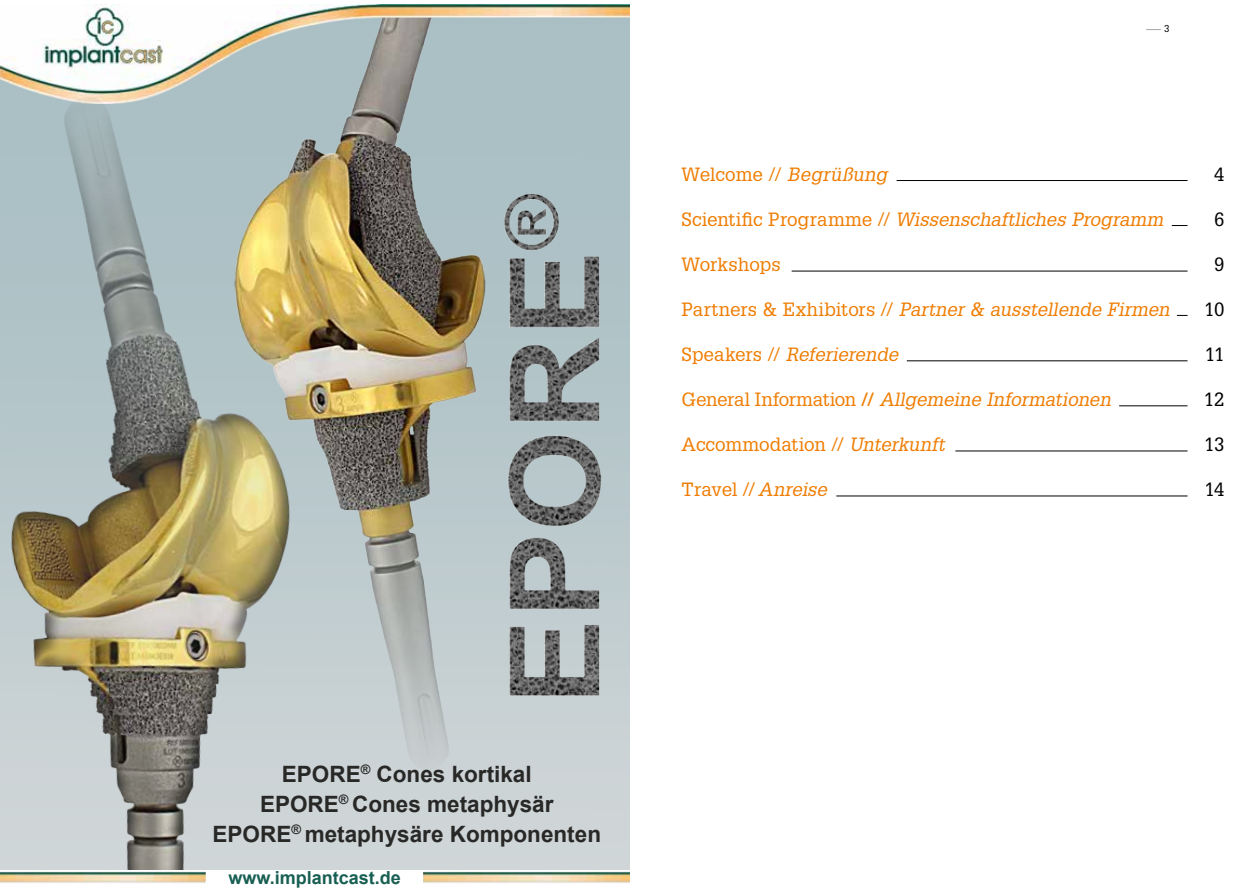
<style>
.page{position:relative;width:1259px;height:893px;background:#fff}
.page>*{position:absolute;margin:0;border:0;box-sizing:border-box;transform-origin:0 0}
.t1{font:700 22.5px/30px "Arial";color:#282827;text-align:center}
.t2{font:italic 18.75px "Glypha LT Std";color:#ef7c00}
.t3{font:18.75px "Glypha LT Std";color:#ef7c00}
.t4{font:18.75px "Glypha LT Std";letter-spacing:-.025em;color:#000}
.t5{font:700 18px "Arial";color:#185f53}
.t6{font:300 7.8px "Glypha LT Std";color:#000;scale:3.75 1}
.s1{font-weight:400;font-size:9.75px}
.s2{font-style:italic}
.s3{font-style:normal}
.s4{font-weight:700;font-style:normal}
</style>
<div class="page">
<hr style="left:896px;top:180px;width:291px;height:1px;background:#000">
<svg style="left:1171px;top:225px;width:16px;height:1px"></svg>
<hr style="left:791px;top:271px;width:396px;height:1px;background:#000">
<hr style="left:907px;top:361px;width:280px;height:1px;background:#000">
<hr style="left:1119px;top:406px;width:68px;height:1px;background:#000">
<hr style="left:955px;top:451px;width:232px;height:1px;background:#000">
<hr style="left:836px;top:496px;width:351px;height:1px;background:#000">
<img style="left:501px;top:185px;width:118px;height:533px">
<img style="left:357px;top:103px;width:144px;height:684px">
<img style="left:0;top:5px;width:629px;height:98px">
<img style="left:0;top:59px;width:353px;height:771px">
<img style="left:0;top:830px;width:629px;height:54px">
<div style="left:207px;top:871px;width:216px;height:21px;background:#fff"></div>
<p class="t6" style="left:1146px;top:25px;width:8px">–<span class="s1">3</span></p>
<p class="t3" style="left:681px;top:163px;width:207px">Welcome // <span class="s2">Begrüßung</span></p>
<p class="t4" style="left:1214px;top:163px;width:12px">4</p>
<p class="t2" style="left:681px;top:208px;width:483px"><span class="s3">Scientific Programme //</span> Wissenschaftliches Programm</p>
<p class="t4" style="left:1214px;top:208px;width:12px">6</p>
<p class="t3" style="left:681px;top:253px;width:101px">Workshops</p>
<p class="t4" style="left:1214px;top:253px;width:12px">9</p>
<p class="t2" style="left:681px;top:298px;width:490px"><span class="s3">Partners &amp; Exhibitors //</span> Partner &amp; ausstellende Firmen</p>
<p class="t4" style="left:1204px;top:298px;width:22px">10</p>
<p class="t2" style="left:681px;top:343px;width:218px"><span class="s3">Speakers //</span> Referierende</p>
<p class="t4" style="left:1204px;top:343px;width:21px">11</p>
<p class="t2" style="left:681px;top:388px;width:431px"><span class="s3">General Information</span> <span class="s4">//</span> Allgemeine Informationen</p>
<p class="t4" style="left:1203px;top:388px;width:22px">12</p>
<p class="t3" style="left:681px;top:433px;width:265px">Accommodation // <span class="s2">Unterkunft</span></p>
<p class="t4" style="left:1204px;top:433px;width:22px">13</p>
<p class="t3" style="left:681px;top:478px;width:147px">Travel // <span class="s2">Anreise</span></p>
<p class="t4" style="left:1204px;top:478px;width:22px">14</p>
<p class="t1" style="left:213px;top:759px;width:390px">EPORE<sup>®</sup> Cones kortikal<br>EPORE<sup>®</sup> Cones metaphysär<br>EPORE<sup>®</sup> metaphysäre Komponenten</p>
<p class="t5" style="left:228px;top:865px;width:174px">www.implantcast.de</p>
</div>
